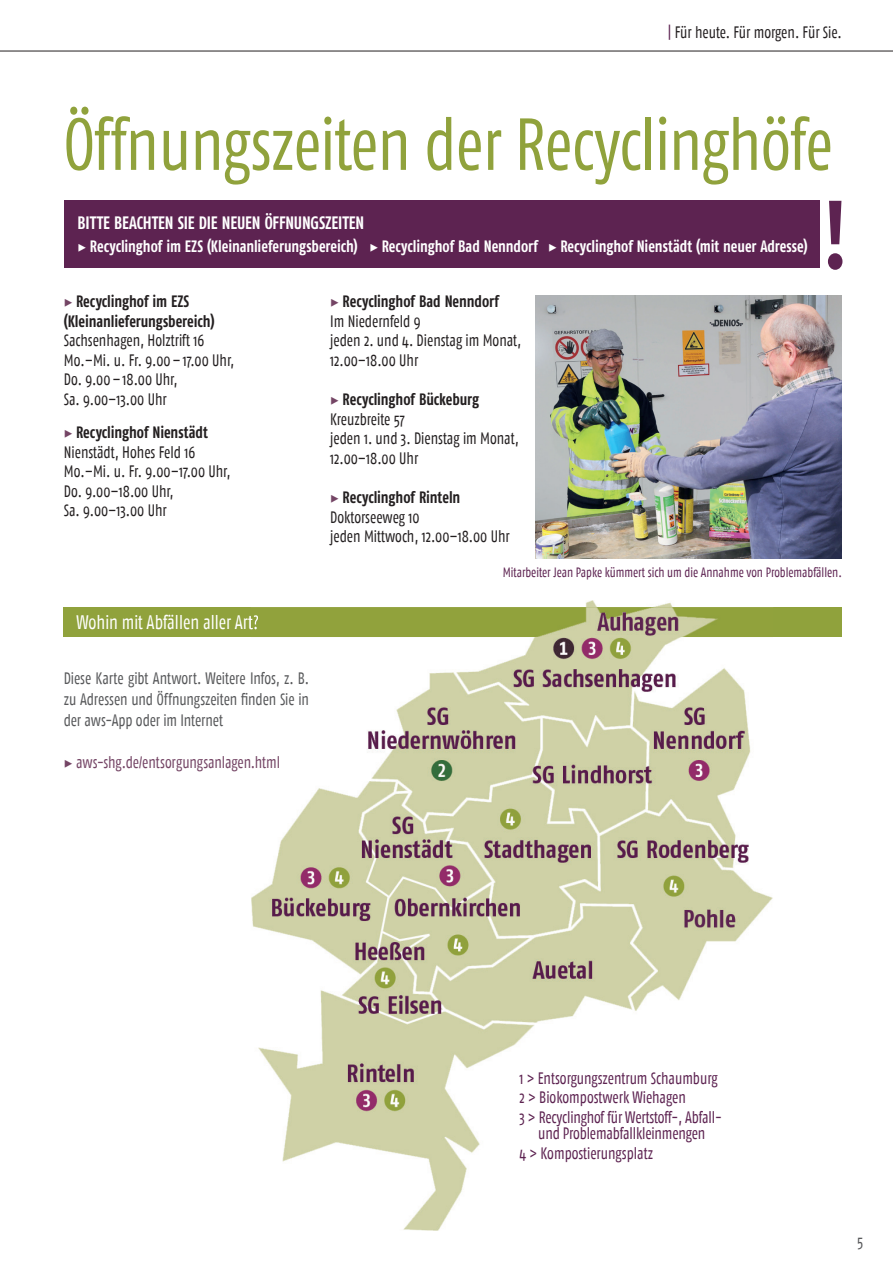
<style>
.page{position:relative;width:893px;height:1263px;background:#fff}
.page>*{position:absolute;margin:0;border:0;box-sizing:border-box;transform-origin:0 0}
.t1{font:700 94.5px "Fago Co";color:#5d2351;scale:.9 1}
.t2{font:73.5px "Fago Co";letter-spacing:-.01em;color:#90a23c;scale:.9 1}
.t3{font:19.5px "Fago Co";color:#fff;scale:.9 1}
.t4{font:700 18px "Fago Co";letter-spacing:-.01em;color:#fff;scale:.9 1}
.t5{font:16.5px/19.5px "Fago Co";color:#231f20;scale:.9 1}
.t6{font:16.5px/19.5px "Fago Co";letter-spacing:-.01em;color:#5d2351;scale:.9 1}
.t7{font:700 16.5px "Fago Co";letter-spacing:-.005em;color:#fff;scale:.9 1}
.t8{font:16.5px/21px "Fago Co";letter-spacing:-.01em;color:#57585a;text-align:justify;scale:.9 1}
.t9{font:700 16.5px/19.5px "Fago Co";letter-spacing:-.005em;color:#231f20;scale:.9 1}
.t10{font:16.5px "Fago Co";letter-spacing:-.01em;color:#744565;scale:.9 1}
.t11{font:13.5px "Fago Co";color:#5d2351;scale:.9 1}
.s1{color:#5d2351}
.s2{font-family:"Minion Pro";font-weight:400}
.s3{font-family:"Minion Pro";font-weight:400;color:#744565}
.s4{font-family:"Minion Pro";color:#744565}
.s5{font-weight:700}
.s6{font-family:"Minion Pro"}
</style>
<div class="page">
<hr style="left:0;top:51px;width:893px;height:1px;background:#231f20">
<div style="left:64px;top:607px;width:778px;height:30px;background:#90a23c"></div>
<img style="left:251px;top:600px;width:522px;height:630px">
<img style="left:251px;top:607px;width:522px;height:30px">
<img style="left:251px;top:615px;width:7px;height:14px">
<img style="left:536px;top:295px;width:306px;height:263px">
<div style="left:64px;top:200px;width:755px;height:67px;background:#5d2351"></div>
<p class="t5" style="left:668px;top:22px;width:195px"><span class="s1">|</span> Für heute. Für morgen. Für Sie.</p>
<h2 class="t2" style="left:64px;top:103px;width:856px">Öffnungszeiten der Recyclinghöfe</h2>
<p class="t4" style="left:78px;top:212px;width:320px">BITTE BEACHTEN SIE DIE NEUEN ÖFFNUNGSZEITEN</p>
<p class="t7" style="left:78px;top:236px;width:813px"><span class="s2">▶</span> Recyclinghof im EZS (Kleinanlieferungsbereich) <span class="s2">▶</span> Recyclinghof Bad Nenndorf <span class="s2">▶</span> Recyclinghof Nienstädt (mit neuer Adresse)</p>
<h1 class="t1" style="left:822px;top:179px;width:30px">!</h1>
<p class="t9" style="left:64px;top:292px;width:169px"><span class="s3">▶</span> Recyclinghof im EZS (Kleinanlieferungsbereich)</p>
<p class="t5" style="left:64px;top:331px;width:191px">Sachsenhagen, Holztrift 16<br>Mo.–Mi. u. Fr. 9.00 – 17.00 Uhr,<br>Do. 9.00 – 18.00 Uhr,<br>Sa. 9.00–13.00 Uhr</p>
<p class="t5" style="left:64px;top:423px;width:187px"><span class="s4">▶</span> <span class="s5">Recyclinghof Nienstädt<br></span>Nienstädt, Hohes Feld 16<br>Mo.–Mi. u. Fr. 9.00–17.00 Uhr,<br>Do. 9.00–18.00 Uhr,<br>Sa. 9.00–13.00 Uhr</p>
<p class="t3" style="left:77px;top:611px;width:204px">Wohin mit Abfällen aller Art?</p>
<p class="t8" style="left:64px;top:668px;width:274px">Diese Karte gibt Antwort. Weitere Infos, z. B. zu Adressen und Öffnungszeiten finden Sie in der aws-App oder im Internet</p>
<p class="t10" style="left:64px;top:753px;width:242px"><span class="s6">▶</span> aws-shg.de/entsorgungsanlagen.html</p>
<p class="t5" style="left:330px;top:292px;width:214px"><span class="s4">▶</span> <span class="s5">Recyclinghof Bad Nenndorf<br></span>Im Niedernfeld 9<br>jeden 2. und 4. Dienstag im Monat,<br>12.00–18.00 Uhr</p>
<p class="t5" style="left:330px;top:390px;width:211px"><span class="s4">▶</span> <span class="s5">Recyclinghof Bückeburg<br></span>Kreuzbreite 57<br>jeden 1. und 3. Dienstag im Monat,<br>12.00–18.00 Uhr</p>
<p class="t5" style="left:330px;top:487px;width:201px"><span class="s4">▶</span> <span class="s5">Recyclinghof Rinteln<br></span>Doktorseeweg 10<br>jeden Mittwoch, 12.00–18.00 Uhr</p>
<p class="t11" style="left:503px;top:565px;width:378px">Mitarbeiter Jean Papke kümmert sich um die Annahme von Problemabfällen.</p>
<p class="t6" style="left:519px;top:1068px;width:226px">1 &gt; Entsorgungszentrum Schaumburg<br>2 &gt; Biokompostwerk Wiehagen<br>3 &gt; Recyclinghof für Wertstoff-, Abfall-</p>
<p class="t6" style="left:519px;top:1123px;width:208px;text-indent:19px">und Problemabfallkleinmengen<br>4 &gt; Kompostierungsplatz</p>
<p class="t8" style="left:857px;top:1230px;width:8px">5</p>
</div>
